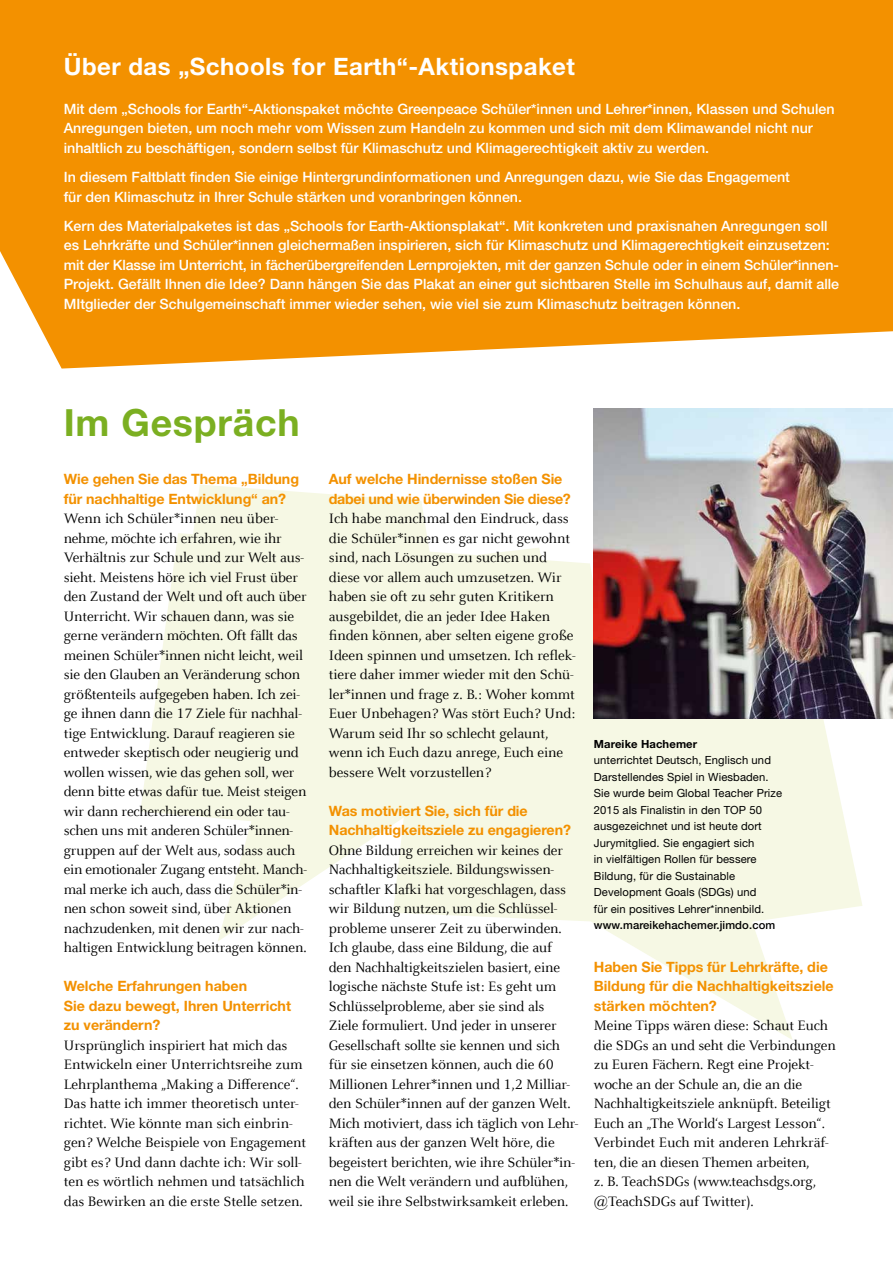
<style>
.page{position:relative;width:893px;height:1263px;background:#fff}
.page>*{position:absolute;margin:0;border:0;box-sizing:border-box;transform-origin:0 0}
.t1{font:700 37.5px "Helvetica Neue LT Std";letter-spacing:.02em;color:#7baf21}
.t2{font:700 24px "Helvetica Neue LT Std";letter-spacing:.02em;color:#fff}
.t3{font:15px/19.5px "Celeste Offc";letter-spacing:-.01em;color:#000}
.t4{font:500 14.25px/19.5px "Helvetica Neue LT Std";color:#fff}
.t5{font:700 14.25px/19.5px "Helvetica Neue LT Std";letter-spacing:-.005em;color:#f39100}
.t6{font:11.25px/16.5px "Helvetica Neue LT Std";letter-spacing:.01em;color:#000}
.t7{font:500 11.25px "Helvetica Neue LT Std";letter-spacing:.01em;color:#000}
.t8{font:700 11.25px "Helvetica Neue LT Std";letter-spacing:.01em;color:#000}
</style>
<div class="page">
<svg style="left:140px;top:533px;width:454px;height:408px;fill:#f6f8e4"></svg>
<svg style="left:393px;top:650px;width:469px;height:390px;fill:#f6f8e4"></svg>
<svg style="left:179px;top:485px;width:263px;height:219px;background:#f6f8e6"></svg>
<div style="left:315px;top:548px;width:253px;height:209px;background:#f6f8e4"></div>
<div style="left:0;top:0;width:893px;height:369px;background:#f39100"></div>
<img style="left:594px;top:408px;width:299px;height:310px">
<h2 class="t2" style="left:64px;top:51px;width:513px">Über das „Schools for Earth“-Aktionspaket</h2>
<p class="t4" style="left:64px;top:99px;width:772px">Mit dem „Schools for Earth“-Aktionspaket möchte Greenpeace Schüler*innen und Lehrer*innen, Klassen und Schulen<br>Anregungen bieten, um noch mehr vom Wissen zum Handeln zu kommen und sich mit dem Klimawandel nicht nur inhaltlich zu beschäftigen, sondern selbst für Klimaschutz und Klimagerechtigkeit aktiv zu werden.</p>
<p class="t4" style="left:64px;top:167px;width:728px">In diesem Faltblatt finden Sie einige Hintergrundinformationen und Anregungen dazu, wie Sie das Engagement für den Klimaschutz in Ihrer Schule stärken und voranbringen können.</p>
<p class="t4" style="left:64px;top:216px;width:777px">Kern des Materialpaketes ist das „Schools for Earth-Aktionsplakat“. Mit konkreten und praxisnahen Anregungen soll es Lehrkräfte und Schüler*innen gleichermaßen inspirieren, sich für Klimaschutz und Klimagerechtigkeit einzusetzen: mit der Klasse im Unterricht, in fächerübergreifenden Lernprojekten, mit der ganzen Schule oder in einem Schüler*innen-Projekt. Gefällt Ihnen die Idee? Dann hängen Sie das Plakat an einer gut sichtbaren Stelle im Schulhaus auf, damit alle MItglieder der Schulgemeinschaft immer wieder sehen, wie viel sie zum Klimaschutz beitragen können.</p>
<h1 class="t1" style="left:64px;top:399px;width:237px">Im Gespräch</h1>
<p class="t5" style="left:64px;top:469px;width:237px">Wie gehen Sie das Thema „Bildung für nachhaltige Entwicklung“ an?</p>
<p class="t3" style="left:64px;top:509px;width:245px">Wenn ich Schüler*innen neu über&shy;nehme, möchte ich erfahren, wie ihr Verhältnis zur Schule und zur Welt aus&shy;sieht. Meistens höre ich viel Frust über den Zustand der Welt und oft auch über Unterricht. Wir schauen dann, was sie gerne verändern möchten. Oft fällt das meinen Schüler*innen nicht leicht, weil sie den Glauben an Veränderung schon größtenteils aufgegeben haben. Ich zei&shy;ge ihnen dann die 17 Ziele für nachhal&shy;tige Entwicklung. Darauf reagieren sie entweder skeptisch oder neugierig und wollen wissen, wie das gehen soll, wer denn bitte etwas dafür tue. Meist steigen wir dann recherchierend ein oder tau&shy;schen uns mit anderen Schüler*innen&shy;gruppen auf der Welt aus, sodass auch ein emotionaler Zugang entsteht. Manch&shy;mal merke ich auch, dass die Schüler*in&shy;nen schon soweit sind, über Aktionen nachzudenken, mit denen wir zur nach&shy;haltigen Entwicklung beitragen können.</p>
<p class="t5" style="left:64px;top:976px;width:229px">Welche Erfahrungen haben<br>Sie dazu bewegt, Ihren Unterricht zu verändern?</p>
<p class="t3" style="left:64px;top:1036px;width:244px">Ursprünglich inspiriert hat mich das Entwickeln einer Unterrichtsreihe zum Lehrplanthema „Making a Difference“.<br>Das hatte ich immer theoretisch unter&shy;richtet. Wie könnte man sich einbrin&shy;gen? Welche Beispiele von Engagement gibt es? Und dann dachte ich: Wir soll&shy;ten es wörtlich nehmen und tatsächlich das Bewirken an die erste Stelle setzen.</p>
<p class="t5" style="left:329px;top:469px;width:243px">Auf welche Hindernisse stoßen Sie dabei und wie überwinden Sie diese?</p>
<p class="t3" style="left:329px;top:509px;width:248px">Ich habe manchmal den Eindruck, dass die Schüler*innen es gar nicht gewohnt sind, nach Lösungen zu suchen und diese vor allem auch umzusetzen. Wir haben sie oft zu sehr guten Kritikern ausgebildet, die an jeder Idee Haken finden können, aber selten eigene große Ideen spinnen und umsetzen. Ich reflek&shy;tiere daher immer wieder mit den Schü&shy;ler*innen und frage z. B.: Woher kommt Euer Unbehagen? Was stört Euch? Und:<br>Warum seid Ihr so schlecht gelaunt, wenn ich Euch dazu anrege, Euch eine bessere Welt vorzustellen?</p>
<p class="t5" style="left:329px;top:801px;width:244px">Was motiviert Sie, sich für die<br>Nachhaltigkeitsziele zu engagieren?</p>
<p class="t3" style="left:329px;top:841px;width:251px">Ohne Bildung erreichen wir keines der Nachhaltigkeitsziele. Bildungswissen&shy;schaftler Klafki hat vorgeschlagen, dass wir Bildung nutzen, um die Schlüssel&shy;probleme unserer Zeit zu überwinden.<br>Ich glaube, dass eine Bildung, die auf den Nachhaltigkeitszielen basiert, eine logische nächste Stufe ist: Es geht um Schlüsselprobleme, aber sie sind als<br>Ziele formuliert. Und jeder in unserer Gesellschaft sollte sie kennen und sich für sie einsetzen können, auch die 60<br>Millionen Lehrer*innen und 1,2 Milliar&shy;den Schüler*innen auf der ganzen Welt.<br>Mich motiviert, dass ich täglich von Lehr&shy;kräften aus der ganzen Welt höre, die begeistert berichten, wie ihre Schüler*in&shy;nen die Welt verändern und aufblühen, weil sie ihre Selbstwirksamkeit erleben.</p>
<p class="t8" style="left:594px;top:736px;width:105px">Mareike Hachemer</p>
<p class="t6" style="left:594px;top:752px;width:190px">unterrichtet Deutsch, Englisch und Darstellendes Spiel in Wiesbaden.<br>Sie wurde beim Global Teacher Prize 2015 als Finalistin in den TOP 50 ausgezeichnet und ist heute dort Jurymitglied. Sie engagiert sich<br>in vielfältigen Rollen für bessere Bildung, für die Sustainable Development Goals (SDGs) und<br>für ein positives Lehrer*innenbild.</p>
<p class="t7" style="left:594px;top:918px;width:183px">www.mareikehachemer.jimdo.com</p>
<p class="t5" style="left:594px;top:957px;width:241px">Haben Sie Tipps für Lehrkräfte, die<br>Bildung für die Nachhaltigkeitsziele stärken möchten?</p>
<p class="t3" style="left:594px;top:1016px;width:243px">Meine Tipps wären diese: Schaut Euch die SDGs an und seht die Verbindungen zu Euren Fächern. Regt eine Projekt&shy;woche an der Schule an, die an die Nachhaltigkeitsziele anknüpft. Beteiligt Euch an „The World‘s Largest Lesson“.<br>Verbindet Euch mit anderen Lehrkräf&shy;ten, die an diesen Themen arbeiten,<br>z. B. TeachSDGs (www.teachsdgs.org, @TeachSDGs auf Twitter).</p>
</div>
